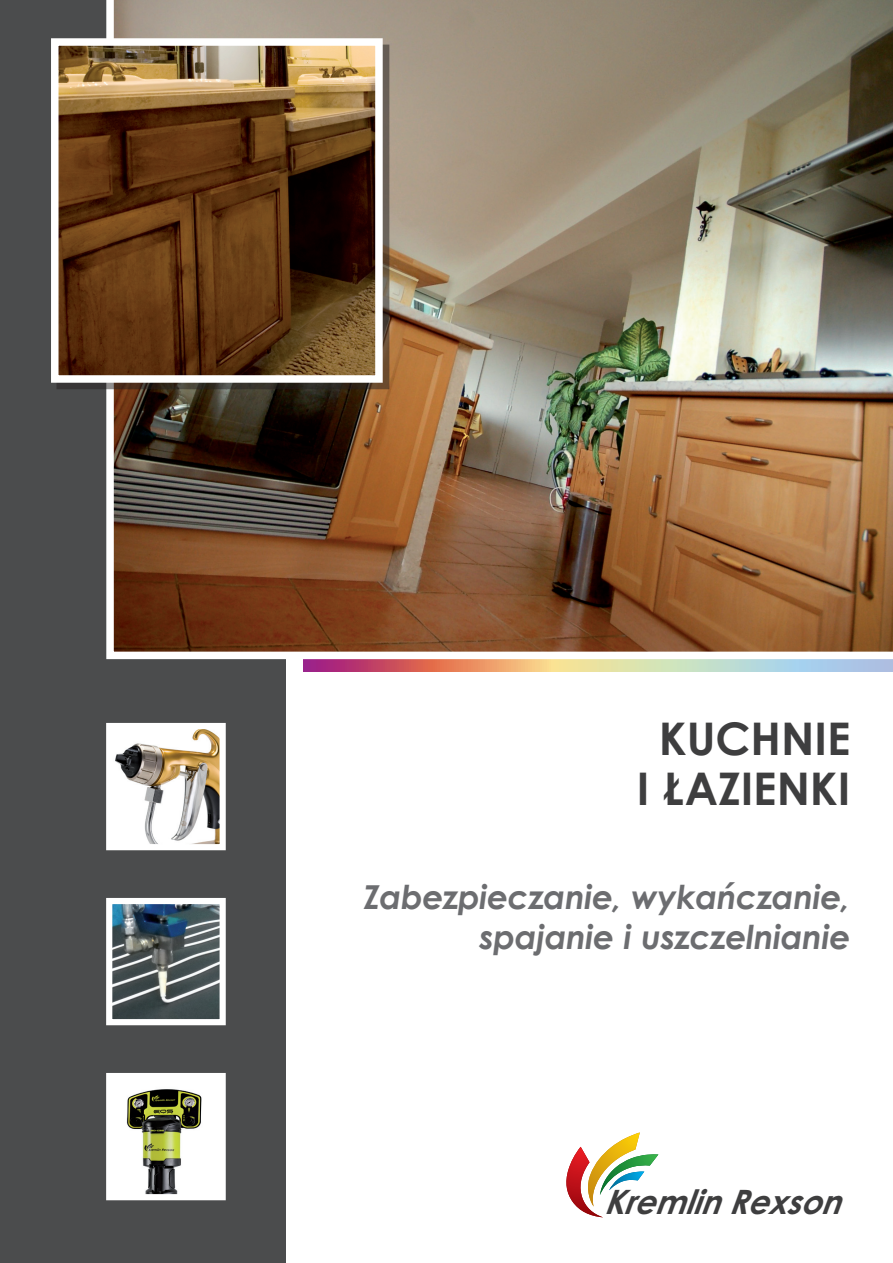
<style>
.page{position:relative;width:893px;height:1263px;background:#fff}
.page>*{position:absolute;margin:0;border:0;box-sizing:border-box;transform-origin:0 0}
.t1{font:700 45px/49.5px "Century Gothic";color:#3e3e3f;text-align:center}
.t2{font:italic 700 33.6px "Century Gothic";color:#3e3e3f;scale:.96 1}
.t3{font:italic 700 33px/39.6px "Century Gothic";letter-spacing:-.01em;color:#6c6d70;text-align:right}
</style>
<div class="page">
<div style="left:0;top:0;width:285px;height:1263px;background:#4b4c4d"></div>
<div style="left:109px;top:1076px;width:114px;height:121px;background:#fff"></div>
<img style="left:126px;top:1089px;width:76px;height:104px">
<div style="left:106px;top:1073px;width:120px;height:127px;border:6px solid #fff"></div>
<svg style="left:304px;top:659px;width:589px;height:13px;background:#ccada2"></svg>
<svg style="left:566px;top:1132px;width:92px;height:85px"></svg>
<img style="left:106px;top:0;width:787px;height:659px">
<div style="left:56px;top:43px;width:335px;height:348px;background:#231f20;opacity:.5"></div>
<img style="left:60px;top:47px;width:314px;height:327px">
<div style="left:51px;top:38px;width:332px;height:345px;border:8px solid #fff"></div>
<img style="left:113px;top:730px;width:106px;height:113px">
<div style="left:106px;top:723px;width:120px;height:127px;border:6px solid #fff"></div>
<img style="left:113px;top:905px;width:106px;height:113px">
<div style="left:106px;top:898px;width:120px;height:127px;border:6px solid #fff"></div>
<h1 class="t1" style="left:637px;top:712px;width:215px">KUCHNIE<br>I ŁAZIENKI</h1>
<p class="t3" style="left:363px;top:876px;width:489px">Zabezpieczanie, wykańczanie, spajanie i uszczelnianie</p>
<p class="t2" style="left:604px;top:1177px;width:266px">KremlinRexson</p>
</div>
